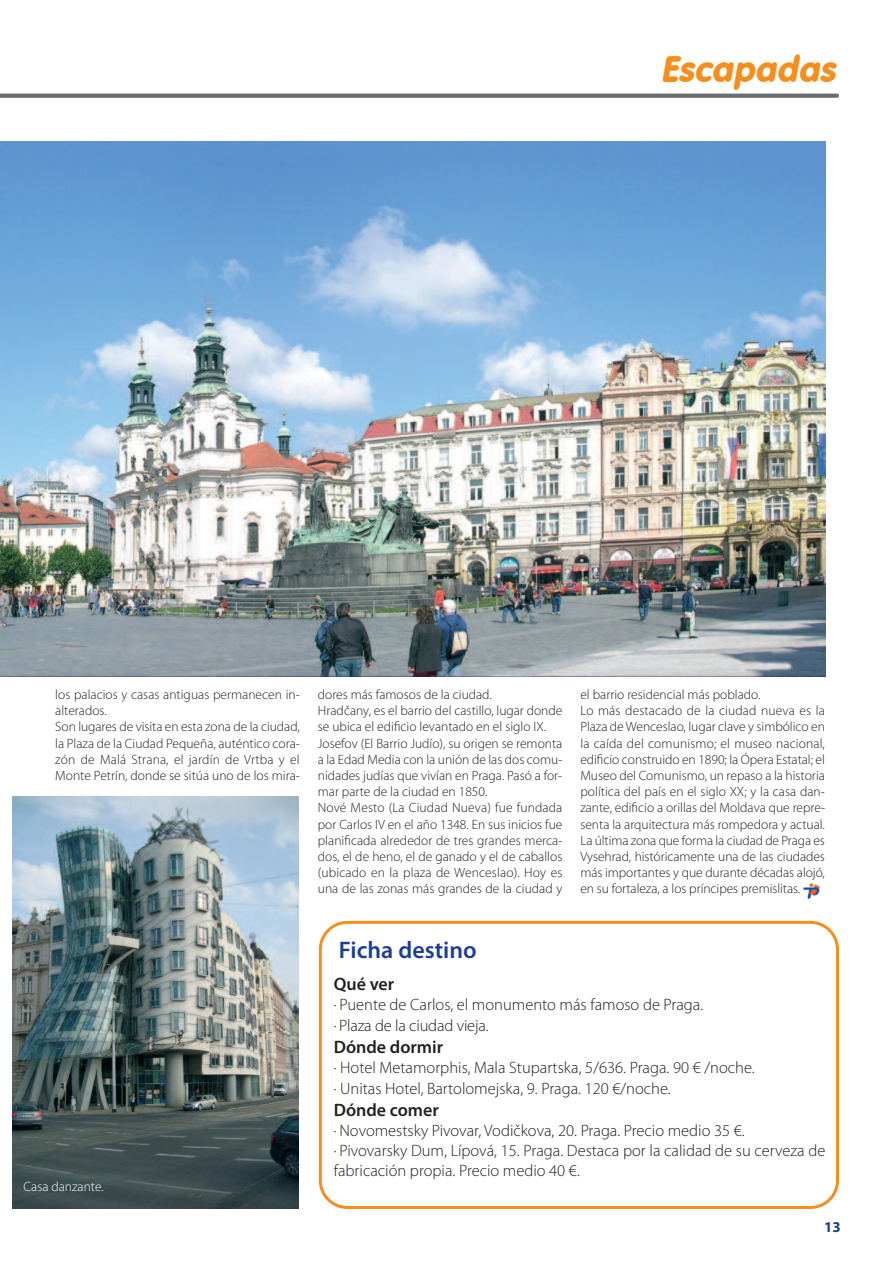
<style>
.page{position:relative;width:893px;height:1263px;background:#fff}
.page>*{position:absolute;margin:0;border:0;box-sizing:border-box;transform-origin:0 0}
.t1{font:italic 36px "VAG Rounded BT";color:#f68e1e}
.t2{font:600 24px "Myriad Pro";color:#1b3f94}
.t3{font:600 18px "Myriad Pro";color:#231f20}
.t4{font:300 16.5px/21px "Myriad Pro";color:#231f20}
.t5{font:700 15px "Myriad Pro";color:#1b3f94}
.t6{font:300 13.5px/16.2px "Myriad Pro";color:#231f20}
.t7{font:300 13.5px "Myriad Pro";color:#fff}
</style>
<div class="page">
<img style="left:0;top:141px;width:825px;height:535px">
<svg style="left:0;top:94px;width:839px;height:4px;background:#737476"></svg>
<svg style="left:319px;top:921px;width:520px;height:288px"></svg>
<img style="left:803px;top:883px;width:17px;height:16px">
<img style="left:13px;top:797px;width:285px;height:412px">
<h1 class="t1" style="left:660px;top:47px;width:183px">Escapadas</h1>
<p class="t6" style="left:55px;top:687px;width:246px">los palacios y casas antiguas permanecen in&shy;alterados.<br>Son lugares de visita en esta zona de la ciudad, la Plaza de la Ciudad Pequeña, auténtico cora&shy;zón de Malá Strana, el jardín de Vrtba y el Monte Petrín, donde se sitúa uno de los mira-</p>
<p class="t6" style="left:318px;top:687px;width:246px">dores más famosos de la ciudad.<br>Hradčany, es el barrio del castillo, lugar donde se ubica el edificio levantado en el siglo IX.<br>Josefov (El Barrio Judío), su origen se remonta a la Edad Media con la unión de las dos comu&shy;nidades judías que vivían en Praga. Pasó a for&shy;mar parte de la ciudad en 1850.<br>Nové Mesto (La Ciudad Nueva) fue fundada por Carlos IV en el año 1348. En sus inicios fue planificada alrededor de tres grandes merca&shy;dos, el de heno, el de ganado y el de caballos (ubicado en la plaza de Wenceslao). Hoy es una de las zonas más grandes de la ciudad y</p>
<p class="t6" style="left:580px;top:687px;width:246px">el barrio residencial más poblado.<br>Lo más destacado de la ciudad nueva es la Plaza de Wenceslao, lugar clave y simbólico en la caída del comunismo; el museo nacional, edificio construido en 1890; la Ópera Estatal; el Museo del Comunismo, un repaso a la historia política del país en el siglo XX; y la casa dan&shy;zante, edificio a orillas del Moldava que repre&shy;senta la arquitectura más rompedora y actual.<br>La última zona que forma la ciudad de Praga es Vysehrad, históricamente una de las ciudades más importantes y que durante décadas alojó, en su fortaleza, a los príncipes premislitas.</p>
<h2 class="t2" style="left:339px;top:941px;width:139px">Ficha destino</h2>
<p class="t7" style="left:24px;top:1181px;width:82px">Casa danzante.</p>
<h3 class="t3" style="left:334px;top:977px;width:62px">Qué ver</h3>
<p class="t4" style="left:334px;top:995px;width:371px">· Puente de Carlos, el monumento más famoso de Praga. · Plaza de la ciudad vieja.</p>
<h3 class="t3" style="left:334px;top:1040px;width:111px">Dónde dormir</h3>
<p class="t4" style="left:334px;top:1058px;width:423px">· Hotel Metamorphis, Mala Stupartska, 5/636. Praga. 90 € /noche. · Unitas Hotel, Bartolomejska, 9. Praga. 120 €/noche.</p>
<h3 class="t3" style="left:334px;top:1103px;width:107px">Dónde comer</h3>
<p class="t4" style="left:334px;top:1122px;width:493px;line-height:19.8px">· Novomestsky Pivovar, Vodičkova, 20. Praga. Precio medio 35 €.<br>· Pivovarsky Dum, Lípová, 15. Praga. Destaca por la calidad de su cerveza de fabricación propia. Precio medio 40 €.</p>
<p class="t5" style="left:824px;top:1221px;width:18px">13</p>
</div>
